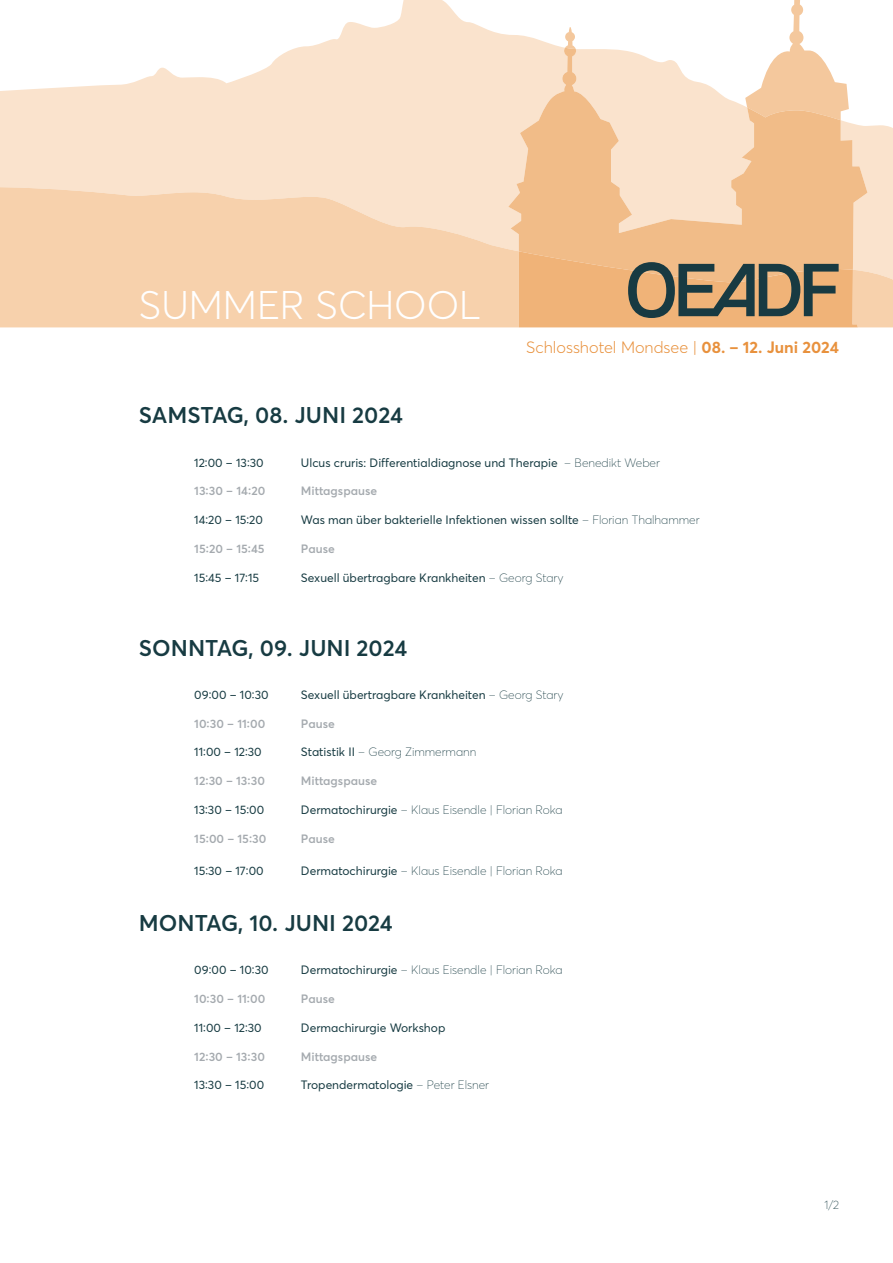
<style>
.page{position:relative;width:893px;height:1263px;background:#fff}
.page>*{position:absolute;margin:0;border:0;box-sizing:border-box;transform-origin:0 0}
.t1{font:300 39.45px "Averta PE";color:#fff}
.t2{font:600 22.5px "Averta PE";color:#173b42}
.t3{font:300 16.2px "Averta PE";color:#e8913d}
.t4{font:12px "Averta PE";color:#173b42}
.t5{font:100 12px "Averta PE";color:#173b42}
.t6{font:600 12px "Averta PE";color:#a5aaaf}
.s1{font-weight:700}
.s2{font-weight:100}
.s3{font-weight:400}
</style>
<div class="page">
<svg style="left:0;top:0;width:893px;height:187px;fill:#fae3cd"></svg>
<svg style="left:0;top:187px;width:893px;height:140px;background:#f7d3b1"></svg>
<svg style="left:565px;top:0;width:284px;height:48px"></svg>
<svg style="left:508px;top:48px;width:359px;height:234px;background:#f6d2af"></svg>
<svg style="left:519px;top:251px;width:339px;height:76px;background:#c39c70"></svg>
<h1 class="t1" style="left:139px;top:278px;width:343px">SUMMER SCHOOL</h1>
<h3 class="t3" style="left:526px;top:336px;width:314px">Schlosshotel Mondsee | <span class="s1">08. – 12. Juni 2024</span></h3>
<h2 class="t2" style="left:139px;top:400px;width:266px">SAMSTAG, 08. JUNI 2024</h2>
<p class="t4" style="left:194px;top:454px;width:71px">12∶00 – 13∶30</p>
<p class="t4" style="left:301px;top:454px;width:360px">Ulcus cruris: Differentialdiagnose und Therapie <span class="s2">– Benedikt Weber</span></p>
<p class="t6" style="left:194px;top:483px;width:73px">13∶30 – 14∶20</p>
<p class="t6" style="left:301px;top:483px;width:78px">Mittagspause</p>
<p class="t4" style="left:194px;top:512px;width:70px">14∶20 – 15∶20</p>
<p class="t4" style="left:301px;top:512px;width:400px">Was man über bakterielle Infektionen wissen sollte <span class="s2">– Florian Thalhammer</span></p>
<p class="t6" style="left:194px;top:540px;width:72px">15∶20 – 15∶45</p>
<p class="t6" style="left:301px;top:540px;width:35px">Pause</p>
<p class="t4" style="left:194px;top:569px;width:66px">15∶45 – 17∶15</p>
<p class="t4" style="left:301px;top:569px;width:264px">Sexuell übertragbare Krankheiten <span class="s2">– Georg Stary</span></p>
<h2 class="t2" style="left:139px;top:632px;width:270px">SONNTAG, 09. JUNI 2024</h2>
<p class="t4" style="left:194px;top:686px;width:76px">09∶00 – 10∶30</p>
<p class="t4" style="left:301px;top:686px;width:264px">Sexuell übertragbare Krankheiten <span class="s2">– Georg Stary</span></p>
<p class="t6" style="left:194px;top:715px;width:73px">10∶30 – 11∶00</p>
<p class="t6" style="left:301px;top:715px;width:35px">Pause</p>
<p class="t4" style="left:194px;top:744px;width:69px">11∶00 – 12∶30</p>
<p class="t5" style="left:301px;top:744px;width:177px"><span class="s3">Statistik II</span> – Georg Zimmermann</p>
<p class="t6" style="left:194px;top:772px;width:72px">12∶30 – 13∶30</p>
<p class="t6" style="left:301px;top:772px;width:78px">Mittagspause</p>
<p class="t4" style="left:194px;top:801px;width:71px">13∶30 – 15∶00</p>
<p class="t5" style="left:301px;top:801px;width:263px"><span class="s3">Dermatochirurgie</span> – Klaus Eisendle | Florian Roka</p>
<p class="t6" style="left:194px;top:830px;width:74px">15∶00 – 15∶30</p>
<p class="t6" style="left:301px;top:830px;width:35px">Pause</p>
<p class="t4" style="left:194px;top:863px;width:71px">15∶30 – 17∶00</p>
<p class="t5" style="left:301px;top:863px;width:263px"><span class="s3">Dermatochirurgie</span> – Klaus Eisendle | Florian Roka</p>
<h2 class="t2" style="left:139px;top:907px;width:255px">MONTAG, 10. JUNI 2024</h2>
<p class="t4" style="left:194px;top:962px;width:76px">09∶00 – 10∶30</p>
<p class="t5" style="left:301px;top:962px;width:263px"><span class="s3">Dermatochirurgie</span> – Klaus Eisendle | Florian Roka</p>
<p class="t6" style="left:194px;top:990px;width:73px">10∶30 – 11∶00</p>
<p class="t6" style="left:301px;top:990px;width:35px">Pause</p>
<p class="t4" style="left:194px;top:1019px;width:69px">11∶00 – 12∶30</p>
<p class="t4" style="left:301px;top:1019px;width:146px">Dermachirurgie Workshop</p>
<p class="t6" style="left:194px;top:1048px;width:72px">12∶30 – 13∶30</p>
<p class="t6" style="left:301px;top:1048px;width:78px">Mittagspause</p>
<p class="t4" style="left:194px;top:1077px;width:71px">13∶30 – 15∶00</p>
<p class="t4" style="left:301px;top:1077px;width:190px">Tropendermatologie <span class="s2">– Peter Elsner</span></p>
<p class="t5" style="left:824px;top:1196px;width:16px">1/2</p>
</div>
